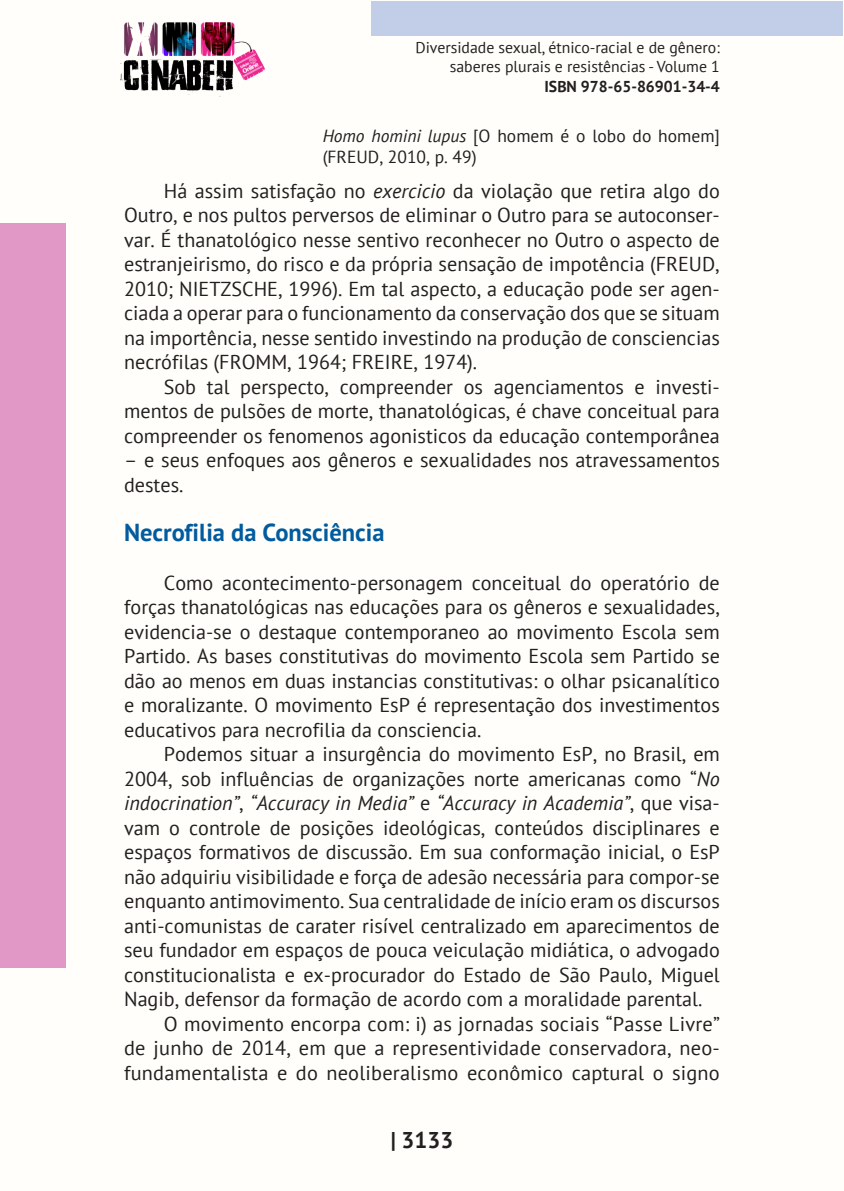
<style>
.page{position:relative;width:844px;height:1191px;background:#fff}
.page>*{position:absolute;margin:0;border:0;box-sizing:border-box;transform-origin:0 0}
._9_SUBTÍTULOS{font:700 24.5px "PT Sans";color:#015b9e}
.t1{font:700 22.75px "PT Sans";color:#231f20}
._8_CORPO{font:20.12px/24.5px "PT Sans";color:#231f20;text-align:justify}
._10_CITACAO{font:17.5px/21px "PT Sans";color:#231f20}
.t2{font:15.75px/18.9px "PT Sans";color:#231f20;text-align:right}
.t3{font:700 15.75px "PT Sans";color:#231f20}
.s1{font-style:italic}
</style>
<div class="page">
<div style="left:0;top:0;width:843px;height:1191px;background:#fffefa"></div>
<div style="left:371px;top:1px;width:471px;height:35px;background:#c2cde7"></div>
<div style="left:0;top:223px;width:65px;height:744px;background:#e198c7"></div>
<img style="left:120px;top:22px;width:144px;height:75px">
<p class="t2" style="left:415px;top:38px;width:306px">Diversidade sexual, étnico-racial e de gênero: saberes plurais e resistências - Volume 1</p>
<p class="t3" style="left:544px;top:76px;width:177px">ISBN 978-65-86901-34-4</p>
<p class="_10_CITACAO" style="left:322px;top:125px;width:398px"><span class="s1">Homo homini lupus</span> [O homem é o lobo do homem] (FREUD, 2010, p. 49)</p>
<p class="_8_CORPO" style="left:124px;top:178px;width:597px;text-indent:40px">Há assim satisfação no <span class="s1">exercicio</span> da violação que retira algo do Outro, e nos pultos perversos de eliminar o Outro para se autoconser&shy;var. É thanatológico nesse sentivo reconhecer no Outro o aspecto de estranjeirismo, do risco e da própria sensação de impotência (FREUD, 2010; NIETZSCHE, 1996). Em tal aspecto, a educação pode ser agen&shy;ciada a operar para o funcionamento da conservação dos que se situam na importência, nesse sentido investindo na produção de consciencias necrófilas (FROMM, 1964; FREIRE, 1974).</p>
<p class="_8_CORPO" style="left:124px;top:374px;width:597px;text-indent:40px">Sob tal perspecto, compreender os agenciamentos e investi&shy;mentos de pulsões de morte, thanatológicas, é chave conceitual para compreender os fenomenos agonisticos da educação contemporânea</p>
<p class="_8_CORPO" style="left:124px;top:447px;width:597px">– e seus enfoques aos gêneros e sexualidades nos atravessamentos destes.</p>
<p class="_9_SUBTÍTULOS" style="left:124px;top:516px;width:262px">Necrofilia da Consciência</p>
<p class="_8_CORPO" style="left:124px;top:570px;width:597px;text-indent:40px">Como acontecimento-personagem conceitual do operatório de forças thanatológicas nas educações para os gêneros e sexualidades, evidencia-se o destaque contemporaneo ao movimento Escola sem Partido. As bases constitutivas do movimento Escola sem Partido se dão ao menos em duas instancias constitutivas: o olhar psicanalítico e moralizante. O movimento EsP é representação dos investimentos educativos para necrofilia da consciencia.</p>
<p class="_8_CORPO" style="left:124px;top:741px;width:597px;text-indent:40px">Podemos situar a insurgência do movimento EsP, no Brasil, em 2004, sob influências de organizações norte americanas como “<span class="s1">No indocrination”</span>, <span class="s1">“Accuracy in Media”</span> e <span class="s1">“Accuracy in Academia”</span>, que visa&shy;vam o controle de posições ideológicas, conteúdos disciplinares e espaços formativos de discussão. Em sua conformação inicial, o EsP não adquiriu visibilidade e força de adesão necessária para compor-se enquanto antimovimento. Sua centralidade de início eram os discursos anti-comunistas de carater risível centralizado em aparecimentos de seu fundador em espaços de pouca veiculação midiática, o advogado constitucionalista e ex-procurador do Estado de São Paulo, Miguel Nagib, defensor da formação de acordo com a moralidade parental.</p>
<p class="_8_CORPO" style="left:124px;top:1011px;width:597px;text-indent:40px">O movimento encorpa com: i) as jornadas sociais “Passe Livre” de junho de 2014, em que a representividade conservadora, neo&shy;fundamentalista e do neoliberalismo econômico captural o signo</p>
<p class="t1" style="left:390px;top:1125px;width:64px">| 3133</p>
</div>
